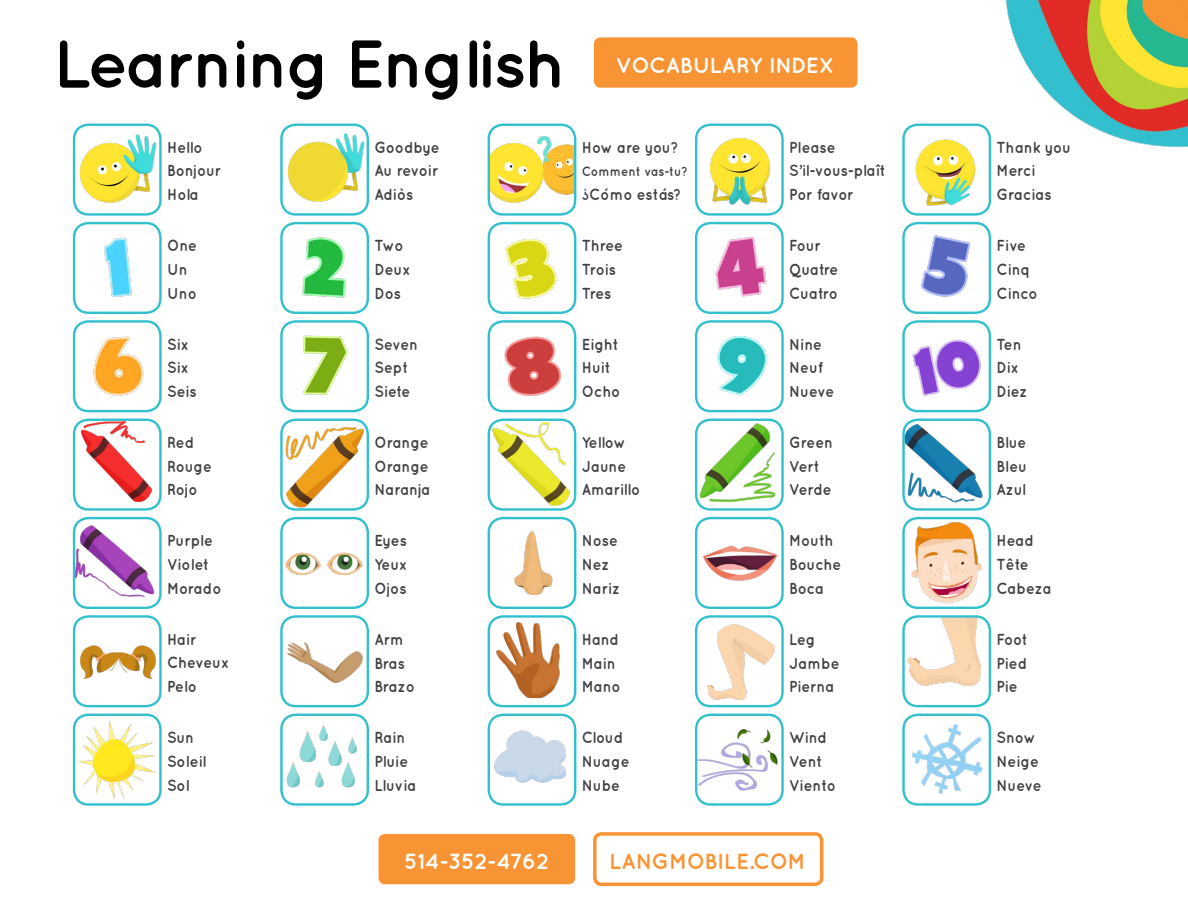
<style>
.page{position:relative;width:1188px;height:918px;background:#fff}
.page>*{position:absolute;margin:0;border:0;box-sizing:border-box;transform-origin:0 0}
.t1{font:700 67.5px "Quicksand";letter-spacing:-.04em;color:#000}
.t2{font:700 21.9px "Quicksand";letter-spacing:-.01em;color:#fff}
.t3{font:700 21.9px "Quicksand";letter-spacing:-.01em;color:#f89434}
.t4{font:700 15.9px/23.7px "Quicksand";color:#414042;scale:.91 1}
.t5{font:700 15.9px/23.7px "Quicksand";letter-spacing:-.02em;color:#414042;scale:.91 1}
.t6{font:700 15.9px "Quicksand";letter-spacing:-.025em;color:#414042;scale:.91 1}
.t7{font:700 13.2px "Quicksand";color:#414042;scale:.91 1}
</style>
<div class="page">
<img style="left:990px;top:0;width:198px;height:156px">
<div style="left:379px;top:834px;width:196px;height:50px;background:#f89434;border-radius:7px"></div>
<div style="left:593px;top:832px;width:230px;height:54px;border:3px solid #f89434;border-radius:7px"></div>
<div style="left:594px;top:37px;width:264px;height:51px;background:#f89434;border-radius:7px"></div>
<img style="left:74px;top:126px;width:85px;height:87px">
<div style="left:73px;top:124px;width:89px;height:92px;border:2px solid #32c0ce;border-radius:14px"></div>
<img style="left:281px;top:125px;width:87px;height:88px">
<div style="left:280px;top:124px;width:89px;height:92px;border:2px solid #32c0ce;border-radius:14px"></div>
<img style="left:489px;top:125px;width:86px;height:88px">
<div style="left:488px;top:124px;width:88px;height:92px;border:2px solid #32c0ce;border-radius:14px"></div>
<img style="left:697px;top:125px;width:84px;height:87px">
<div style="left:695px;top:124px;width:89px;height:92px;border:2px solid #32c0ce;border-radius:14px"></div>
<img style="left:905px;top:125px;width:85px;height:88px">
<div style="left:902px;top:124px;width:89px;height:92px;border:2px solid #32c0ce;border-radius:14px"></div>
<img style="left:74px;top:225px;width:85px;height:86px">
<div style="left:73px;top:222px;width:89px;height:92px;border:2px solid #32c0ce;border-radius:14px"></div>
<img style="left:283px;top:225px;width:85px;height:86px">
<div style="left:280px;top:222px;width:89px;height:92px;border:2px solid #32c0ce;border-radius:14px"></div>
<img style="left:489px;top:225px;width:86px;height:86px">
<div style="left:488px;top:222px;width:88px;height:92px;border:2px solid #32c0ce;border-radius:14px"></div>
<img style="left:696px;top:225px;width:85px;height:86px">
<div style="left:695px;top:222px;width:89px;height:92px;border:2px solid #32c0ce;border-radius:14px"></div>
<img style="left:905px;top:225px;width:85px;height:86px">
<div style="left:902px;top:222px;width:89px;height:92px;border:2px solid #32c0ce;border-radius:14px"></div>
<img style="left:74px;top:323px;width:85px;height:86px">
<div style="left:73px;top:320px;width:89px;height:92px;border:2px solid #32c0ce;border-radius:14px"></div>
<img style="left:283px;top:323px;width:85px;height:86px">
<div style="left:280px;top:320px;width:89px;height:92px;border:2px solid #32c0ce;border-radius:14px"></div>
<img style="left:489px;top:323px;width:86px;height:86px">
<div style="left:488px;top:320px;width:88px;height:92px;border:2px solid #32c0ce;border-radius:14px"></div>
<img style="left:696px;top:323px;width:87px;height:86px">
<div style="left:695px;top:320px;width:89px;height:92px;border:2px solid #32c0ce;border-radius:14px"></div>
<img style="left:912px;top:339px;width:69px;height:57px">
<div style="left:902px;top:320px;width:89px;height:92px;border:2px solid #32c0ce;border-radius:14px"></div>
<img style="left:77px;top:420px;width:80px;height:88px">
<div style="left:73px;top:419px;width:89px;height:92px;border:2px solid #32c0ce;border-radius:14px"></div>
<img style="left:281px;top:420px;width:87px;height:88px">
<div style="left:280px;top:419px;width:89px;height:92px;border:2px solid #32c0ce;border-radius:14px"></div>
<img style="left:489px;top:420px;width:86px;height:88px">
<div style="left:488px;top:419px;width:88px;height:92px;border:2px solid #32c0ce;border-radius:14px"></div>
<img style="left:698px;top:420px;width:82px;height:88px">
<div style="left:695px;top:419px;width:89px;height:92px;border:2px solid #32c0ce;border-radius:14px"></div>
<img style="left:905px;top:422px;width:85px;height:85px">
<div style="left:902px;top:419px;width:89px;height:92px;border:2px solid #32c0ce;border-radius:14px"></div>
<img style="left:74px;top:522px;width:85px;height:82px">
<div style="left:73px;top:517px;width:89px;height:92px;border:2px solid #32c0ce;border-radius:14px"></div>
<img style="left:285px;top:552px;width:37px;height:23px">
<div style="left:280px;top:517px;width:89px;height:92px;border:2px solid #32c0ce;border-radius:14px"></div>
<img style="left:491px;top:518px;width:84px;height:89px">
<div style="left:488px;top:517px;width:88px;height:92px;border:2px solid #32c0ce;border-radius:14px"></div>
<img style="left:703px;top:545px;width:75px;height:36px">
<div style="left:695px;top:517px;width:89px;height:92px;border:2px solid #32c0ce;border-radius:14px"></div>
<img style="left:905px;top:518px;width:85px;height:88px">
<div style="left:902px;top:517px;width:89px;height:92px;border:2px solid #32c0ce;border-radius:14px"></div>
<img style="left:80px;top:645px;width:76px;height:34px">
<div style="left:73px;top:615px;width:89px;height:92px;border:2px solid #32c0ce;border-radius:14px"></div>
<img style="left:287px;top:642px;width:76px;height:41px">
<div style="left:280px;top:615px;width:89px;height:92px;border:2px solid #32c0ce;border-radius:14px"></div>
<img style="left:491px;top:622px;width:69px;height:76px">
<div style="left:488px;top:615px;width:88px;height:92px;border:2px solid #32c0ce;border-radius:14px"></div>
<img style="left:700px;top:618px;width:83px;height:82px">
<div style="left:695px;top:615px;width:89px;height:92px;border:2px solid #32c0ce;border-radius:14px"></div>
<img style="left:905px;top:618px;width:83px;height:68px">
<div style="left:902px;top:615px;width:89px;height:92px;border:2px solid #32c0ce;border-radius:14px"></div>
<img style="left:74px;top:718px;width:85px;height:83px">
<div style="left:73px;top:714px;width:89px;height:92px;border:2px solid #32c0ce;border-radius:14px"></div>
<img style="left:281px;top:718px;width:87px;height:83px">
<div style="left:280px;top:714px;width:89px;height:92px;border:2px solid #32c0ce;border-radius:14px"></div>
<img style="left:491px;top:723px;width:82px;height:74px">
<div style="left:488px;top:714px;width:88px;height:92px;border:2px solid #32c0ce;border-radius:14px"></div>
<img style="left:698px;top:724px;width:83px;height:71px">
<div style="left:695px;top:714px;width:89px;height:92px;border:2px solid #32c0ce;border-radius:14px"></div>
<img style="left:905px;top:718px;width:85px;height:83px">
<div style="left:902px;top:714px;width:89px;height:92px;border:2px solid #32c0ce;border-radius:14px"></div>
<img style="left:327px;top:552px;width:37px;height:23px">
<h1 class="t1" style="left:53px;top:24px;width:514px">Learning English</h1>
<h2 class="t2" style="left:616px;top:52px;width:220px">VOCABULARY INDEX</h2>
<p class="t4" style="left:167px;top:135px;width:61px">Hello<br>Bonjour<br>Hola</p>
<p class="t4" style="left:374px;top:135px;width:73px;text-align:justify">Goodbye Au revoir Adiòs</p>
<p class="t6" style="left:582px;top:138px;width:108px">How are you?</p>
<p class="t7" style="left:582px;top:164px;width:118px">Comment vas-tu?</p>
<p class="t4" style="left:582px;top:182px;width:111px">¿Cómo estás?</p>
<p class="t4" style="left:789px;top:135px;width:107px">Please<br>S’il-vous-plaît<br>Por favor</p>
<p class="t4" style="left:997px;top:135px;width:83px">Thank you<br>Merci<br>Gracias</p>
<p class="t4" style="left:167px;top:233px;width:34px">One<br>Un<br>Uno</p>
<p class="t4" style="left:374px;top:233px;width:41px">Two<br>Deux<br>Dos</p>
<p class="t5" style="left:582px;top:233px;width:47px">Three<br>Trois<br>Tres</p>
<p class="t4" style="left:789px;top:233px;width:56px">Four<br>Quatre<br>Cuatro</p>
<p class="t4" style="left:997px;top:233px;width:47px">Five<br>Cinq<br>Cinco</p>
<p class="t4" style="left:167px;top:332px;width:34px">Six<br>Six<br>Seis</p>
<p class="t4" style="left:374px;top:332px;width:50px">Seven<br>Sept<br>Siete</p>
<p class="t4" style="left:582px;top:332px;width:44px">Eight<br>Huit<br>Ocho</p>
<p class="t4" style="left:789px;top:332px;width:51px">Nine<br>Neuf<br>Nueve</p>
<p class="t4" style="left:997px;top:332px;width:36px">Ten<br>Dix<br>Diez</p>
<p class="t4" style="left:167px;top:430px;width:51px">Red<br>Rouge<br>Rojo</p>
<p class="t4" style="left:374px;top:430px;width:63px;text-align:justify">Orange Orange Naranja</p>
<p class="t4" style="left:582px;top:430px;width:66px">Yellow<br>Jaune<br>Amarillo</p>
<p class="t5" style="left:789px;top:430px;width:50px">Green<br>Vert<br>Verde</p>
<p class="t4" style="left:996px;top:430px;width:35px;text-align:justify">Blue Bleu Azul</p>
<p class="t4" style="left:167px;top:528px;width:61px">Purple<br>Violet<br>Morado</p>
<p class="t4" style="left:374px;top:529px;width:38px;text-align:justify">Eyes Yeux Ojos</p>
<p class="t4" style="left:582px;top:529px;width:44px">Nose<br>Nez<br>Nariz</p>
<p class="t4" style="left:789px;top:529px;width:59px">Mouth<br>Bouche<br>Boca</p>
<p class="t4" style="left:996px;top:529px;width:62px">Head<br>Tête<br>Cabeza</p>
<p class="t4" style="left:167px;top:627px;width:70px">Hair<br>Cheveux<br>Pelo</p>
<p class="t4" style="left:374px;top:627px;width:46px">Arm<br>Bras<br>Brazo</p>
<p class="t4" style="left:582px;top:627px;width:44px">Hand<br>Main<br>Mano</p>
<p class="t4" style="left:789px;top:627px;width:57px">Leg<br>Jambe<br>Pierna</p>
<p class="t4" style="left:996px;top:627px;width:36px;text-align:justify">Foot Pied Pie</p>
<p class="t4" style="left:167px;top:725px;width:44px">Sun<br>Soleil<br>Sol</p>
<p class="t4" style="left:374px;top:725px;width:48px">Rain<br>Pluie<br>Lluvia</p>
<p class="t4" style="left:582px;top:725px;width:54px">Cloud<br>Nuage<br>Nube</p>
<p class="t4" style="left:789px;top:725px;width:53px">Wind<br>Vent<br>Viento</p>
<p class="t4" style="left:996px;top:725px;width:51px">Snow<br>Neige<br>Nueve</p>
<h2 class="t2" style="left:404px;top:849px;width:146px">514-352-4762</h2>
<h2 class="t3" style="left:609px;top:849px;width:198px">LANGMOBILE.COM</h2>
</div>
